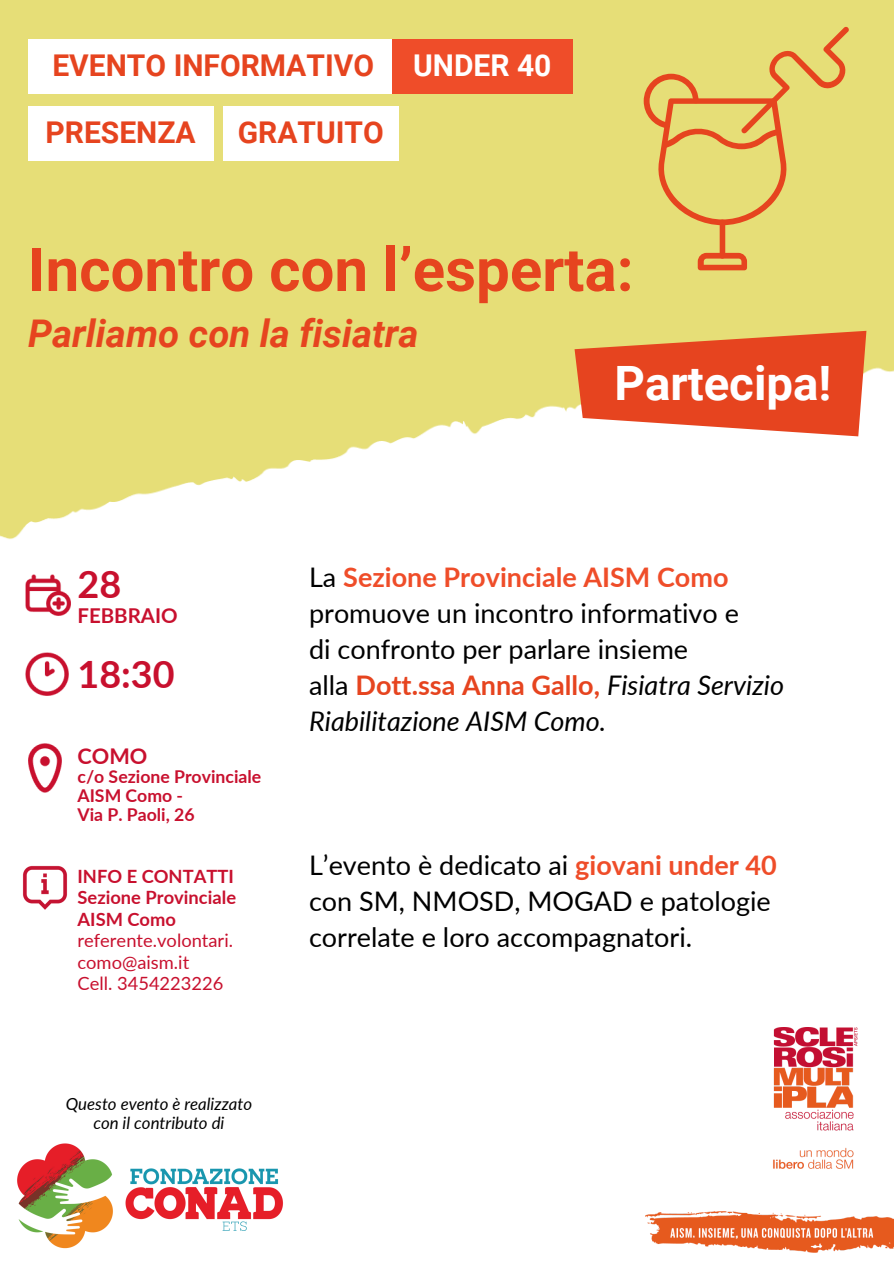
<style>
.page{position:relative;width:894px;height:1264px;background:#fff}
.page>*{position:absolute;margin:0;border:0;box-sizing:border-box;transform-origin:0 0}
.t1{font:700 60px "Roboto";color:#e6441f}
.t2{font:700 47.4px "Roboto";color:#fff}
.t3{font:italic 700 38.1px "Roboto";color:#e6441f}
.t4{font:700 37.65px "Lato";color:#c8102e}
.t5{font:700 30px "Roboto";color:#e6441f}
.t6{font:700 30px "Roboto";color:#fff}
.t7{font:27px/36px "Lato";color:#000}
.t8{font:700 21.6px "Lato";color:#c8102e}
.t9{font:700 20.4px "Lato";color:#c8102e}
.t10{font:18.3px "Lato";color:#c8102e}
.t11{font:700 18.3px/21.3px "Lato";color:#c8102e}
.t12{font:700 17.7px/19.2px "Lato";color:#c8102e}
.t13{font:italic 16.8px "Lato";color:#000}
.s1{font-weight:700;color:#ef4d29}
.s2{font-weight:700;color:#e6441f}
.s3{font-style:italic}
</style>
<div class="page">
<div style="left:0;top:0;width:893px;height:1263px;background:#e6de77"></div>
<div style="left:0;top:671px;width:893px;height:592px;background:#fff"></div>
<img style="left:0;top:367px;width:893px;height:525px">
<img style="left:645px;top:1027px;width:248px;height:225px">
<svg style="left:574px;top:331px;width:292px;height:105px;background:#e8643d"></svg>
<img style="left:26px;top:652px;width:42px;height:43px">
<img style="left:22px;top:866px;width:45px;height:44px">
<img style="left:26px;top:575px;width:45px;height:40px">
<img style="left:28px;top:743px;width:34px;height:49px">
<img style="left:17px;top:1143px;width:266px;height:106px">
<svg style="left:643px;top:27px;width:205px;height:198px"></svg>
<div style="left:719px;top:220px;width:6px;height:38px;background:#e6441f;border-radius:3px"></div>
<svg style="left:697px;top:253px;width:49px;height:17px"></svg>
<div style="left:28px;top:39px;width:370px;height:54px;background:#fff"></div>
<div style="left:28px;top:106px;width:185px;height:55px;background:#fff"></div>
<div style="left:223px;top:106px;width:175px;height:55px;background:#fff"></div>
<div style="left:392px;top:39px;width:180px;height:54px;background:#ef4d29"></div>
<h4 class="t5" style="left:52px;top:48px;width:323px">EVENTO INFORMATIVO</h4>
<h4 class="t5" style="left:45px;top:115px;width:152px">PRESENZA</h4>
<h4 class="t5" style="left:238px;top:115px;width:148px">GRATUITO</h4>
<h1 class="t6" style="left:413px;top:48px;width:140px">UNDER 40</h1>
<p class="t1" style="left:28px;top:235px;width:606px">Incontro con l’esperta:</p>
<h6 class="t3" style="left:28px;top:311px;width:392px">Parliamo con la fisiatra</h6>
<h4 class="t2" style="left:614px;top:356px;width:218px">Partecipa!</h4>
<h1 class="t4" style="left:77px;top:561px;width:45px">28</h1>
<p class="t9" style="left:77px;top:603px;width:102px">FEBBRAIO</p>
<h3 class="t4" style="left:77px;top:651px;width:99px">18:30</h3>
<h6 class="t8" style="left:77px;top:742px;width:71px">COMO</h6>
<h5 class="t12" style="left:77px;top:766px;width:185px">c/o Sezione Provinciale<br>AISM Como -</h5>
<p class="t12" style="left:77px;top:804px;width:119px">Via P. Paoli, 26</p>
<p class="t11" style="left:77px;top:865px;width:158px">INFO E CONTATTI</p>
<p class="t11" style="left:77px;top:886px;width:160px">Sezione Provinciale<br>AISM Como</p>
<p class="t10" style="left:77px;top:929px;width:157px">referente.volontari.</p>
<p class="t10" style="left:77px;top:950px;width:113px">como@aism.it</p>
<p class="t10" style="left:77px;top:971px;width:147px">Cell. 3454223226</p>
<p class="t13" style="left:66px;top:1093px;width:188px">Questo evento è realizzato</p>
<p class="t13" style="left:93px;top:1112px;width:132px">con il contributo di</p>
<h2 class="t7" style="left:309px;top:558px;width:476px">La <span class="s1">Sezione Provinciale AISM Como </span>promuove un incontro informativo e<br>di confronto per parlare insieme<br>alla <span class="s2">Dott.ssa Anna Gallo,</span> <span class="s3">Fisiatra Servizio Riabilitazione AISM Como.</span></h2>
<p class="t7" style="left:309px;top:846px;width:469px">L’evento è dedicato ai <span class="s1">giovani under 40 </span>con SM, NMOSD, MOGAD e patologie correlate e loro accompagnatori.</p>
</div>
